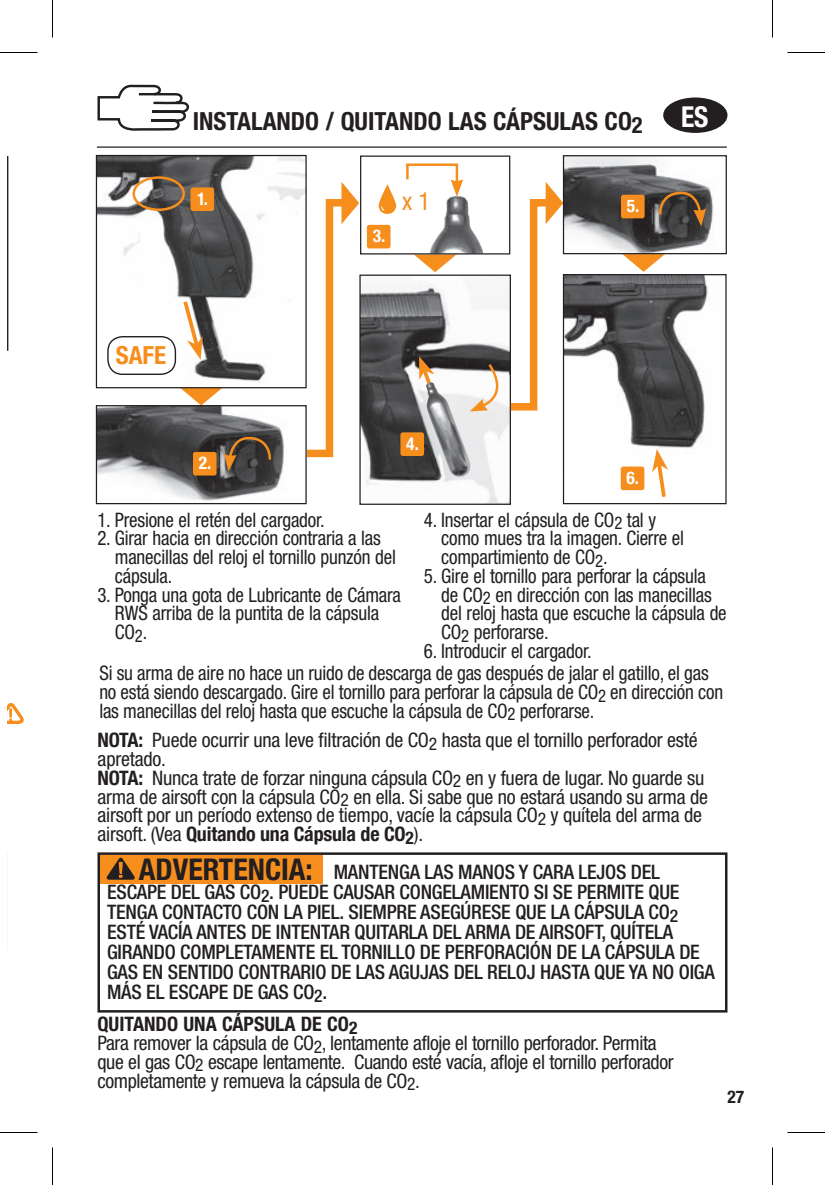
<style>
.page{position:relative;width:825px;height:1185px;background:#fff}
.page>*{position:absolute;margin:0;border:0;box-sizing:border-box;transform-origin:0 0}
.t1{font:700 condensed 30px "Helvetica Neue LT Pro";color:#231f20}
.t2{font:700 condensed 29px "Helvetica Neue LT Pro";color:#fff;scale:.95 1}
.t3{font:700 condensed 25px "Helvetica Neue LT Pro";color:#231f20}
.t4{font:700 condensed 25px "Helvetica Neue LT Pro";color:#f68e1e}
.t5{font:condensed 25px "Helvetica Neue LT Pro";color:#f68e1e}
.t6{font:condensed 20px/18.8px "Helvetica Neue LT Pro";letter-spacing:-.01em;color:#231f20;scale:.95 1}
.t7{font:condensed 20px/18.8px "Helvetica Neue LT Pro";letter-spacing:-.01em;color:#231f20}
.t8{font:500 condensed 20px/20px "Helvetica Neue LT Pro";letter-spacing:-.01em;color:#231f20}
.t9{font:700 condensed 17.5px "Helvetica Neue LT Pro";color:#fff}
.t10{font:700 condensed 17.5px "Helvetica Neue LT Pro";color:#231f20}
.s1{font-weight:700}
</style>
<div class="page">
<hr style="left:97px;top:146px;width:630px;height:2px;background:#231f20">
<div style="left:663px;top:98px;width:64px;height:35px;background:#231f20;border-radius:50%"></div>
<div style="left:98px;top:852px;width:630px;height:161px;border:2px solid #231f20"></div>
<div style="left:100px;top:855px;width:222px;height:28px;background:#f68e1e"></div>
<svg style="left:107px;top:858px;width:28px;height:22px"></svg>
<svg style="left:97px;top:84px;width:92px;height:47px"></svg>
<svg style="left:8px;top:702px;width:16px;height:22px"></svg>
<svg style="left:8px;top:156px;width:1px;height:195px"></svg>
<img style="left:361px;top:281px;width:148px;height:222px">
<div style="left:359px;top:275px;width:152px;height:230px;border:1px solid #231f20"></div>
<svg style="left:419px;top:356px;width:18px;height:40px"></svg>
<svg style="left:297px;top:182px;width:62px;height:276px"></svg>
<img style="left:430px;top:197px;width:40px;height:56px">
<svg style="left:414px;top:255px;width:42px;height:17px"></svg>
<svg style="left:180px;top:388px;width:43px;height:17px"></svg>
<svg style="left:622px;top:254px;width:43px;height:18px"></svg>
<svg style="left:470px;top:182px;width:93px;height:232px"></svg>
<div style="left:367px;top:225px;width:24px;height:23px;background:#f68e1e;border-radius:2px"></div>
<div style="left:360px;top:156px;width:150px;height:99px;border:1px solid #231f20"></div>
<svg style="left:379px;top:184px;width:17px;height:30px"></svg>
<svg style="left:381px;top:207px;width:3px;height:4px"></svg>
<svg style="left:406px;top:163px;width:57px;height:34px"></svg>
<img style="left:98px;top:157px;width:207px;height:229px">
<div style="left:96px;top:155px;width:211px;height:233px;border:1px solid #231f20"></div>
<img style="left:98px;top:407px;width:207px;height:94px">
<div style="left:96px;top:405px;width:211px;height:99px;border:1px solid #231f20"></div>
<img style="left:565px;top:157px;width:149px;height:95px">
<div style="left:563px;top:155px;width:164px;height:99px;border:1px solid #231f20"></div>
<img style="left:565px;top:276px;width:143px;height:194px">
<div style="left:563px;top:274px;width:164px;height:230px;border:1px solid #231f20"></div>
<div style="left:132px;top:176px;width:53px;height:35px;border:2px solid #f68e1e;border-radius:50%"></div>
<svg style="left:181px;top:297px;width:22px;height:63px"></svg>
<svg style="left:224px;top:434px;width:48px;height:38px;background:#544537"></svg>
<div style="left:108px;top:337px;width:67px;height:37px;background:#fff;border-radius:15px"></div>
<div style="left:107px;top:336px;width:69px;height:39px;border:1px solid #231f20;border-radius:15px"></div>
<div style="left:193px;top:452px;width:24px;height:24px;background:#f68e1e;border-radius:2px"></div>
<div style="left:190px;top:187px;width:24px;height:24px;background:#f68e1e;border-radius:2px"></div>
<div style="left:400px;top:432px;width:24px;height:24px;background:#f68e1e;border-radius:2px"></div>
<svg style="left:658px;top:189px;width:48px;height:37px;background:#594a3b"></svg>
<svg style="left:652px;top:449px;width:16px;height:48px"></svg>
<img style="left:426px;top:382px;width:46px;height:95px">
<div style="left:621px;top:195px;width:24px;height:23px;background:#f68e1e;border-radius:2px"></div>
<div style="left:621px;top:467px;width:23px;height:23px;background:#f68e1e;border-radius:2px"></div>
<hr style="left:0;top:52px;width:38px;height:1px;background:#000">
<hr style="left:788px;top:52px;width:37px;height:1px;background:#000">
<hr style="left:0;top:1132px;width:38px;height:1px;background:#000">
<hr style="left:788px;top:1132px;width:37px;height:1px;background:#000">
<hr style="left:52px;top:0;width:1px;height:38px;background:#000">
<hr style="left:52px;top:1148px;width:1px;height:37px;background:#000">
<hr style="left:772px;top:0;width:1px;height:38px;background:#000">
<hr style="left:772px;top:1148px;width:1px;height:37px;background:#000">
<p class="t3" style="left:193px;top:106px;width:451px">INSTALANDO / QUITANDO LAS CÁPSULAS CO<sub>2</sub></p>
<p class="t9" style="left:197px;top:188px;width:12px">1.</p>
<p class="t9" style="left:373px;top:226px;width:14px">3.</p>
<p class="t5" style="left:402px;top:186px;width:30px">x 1</p>
<p class="t9" style="left:627px;top:196px;width:14px">5.</p>
<h2 class="t2" style="left:681px;top:99px;width:30px">ES</h2>
<p class="t4" style="left:116px;top:340px;width:52px">SAFE</p>
<p class="t9" style="left:199px;top:453px;width:14px">2.</p>
<p class="t9" style="left:406px;top:433px;width:14px">4.</p>
<p class="t9" style="left:627px;top:467px;width:14px">6.</p>
<p class="t6" style="left:97px;top:510px;width:241px">1. Presione el retén del cargador.</p>
<p class="t6" style="left:115px;top:529px;width:297px;text-indent:-17px">2. Girar hacia en dirección contraria a las manecillas del reloj el tornillo punzón del cápsula.</p>
<p class="t6" style="left:115px;top:585px;width:303px;text-indent:-17px">3. Ponga una gota de Lubricante de Cámara<br>RWS arriba de la puntita de la cápsula<br>CO<sub>2</sub>.</p>
<p class="t6" style="left:441px;top:510px;width:257px;text-indent:-18px">4. Insertar el cápsula de CO<sub>2</sub> tal y como mues tra la imagen. Cierre el compartimiento de CO<sub>2</sub>.</p>
<p class="t6" style="left:441px;top:566px;width:302px;text-indent:-17px">5. Gire el tornillo para perforar la cápsula de CO<sub>2</sub> en dirección con las manecillas del reloj hasta que escuche la cápsula de CO<sub>2</sub> perforarse.</p>
<p class="t6" style="left:99px;top:640px;width:643px;line-height:22.2px;text-indent:324px">6. Introducir el cargador.<br>Si su arma de aire no hace un ruido de descarga de gas después de jalar el gatillo, el gas</p>
<p class="t6" style="left:99px;top:682px;width:658px">no está siendo descargado. Gire el tornillo para perforar la cápsula de CO<sub>2</sub> en dirección con las manecillas del reloj hasta que escuche la cápsula de CO<sub>2</sub> perforarse.</p>
<p class="t7" style="left:97px;top:731px;width:612px"><span class="s1">NOTA:</span> Puede ocurrir una leve filtración de CO<sub>2</sub> hasta que el tornillo perforador esté apretado.<br><span class="s1">NOTA:</span> Nunca trate de forzar ninguna cápsula CO<sub>2</sub> en y fuera de lugar. No guarde su arma de airsoft con la cápsula CO<sub>2</sub> en ella. Si sabe que no estará usando su arma de airsoft por un período extenso de tiempo, vacíe la cápsula CO<sub>2</sub> y quítela del arma de airsoft. (Vea <span class="s1">Quitando una Cápsula de CO</span><sub>2</sub>).</p>
<p class="t8" style="left:107px;top:862px;width:609px;text-indent:227px">MANTENGA LAS MANOS Y CARA LEJOS DEL ESCAPE DEL GAS CO<sub>2</sub>. PUEDE CAUSAR CONGELAMIENTO SI SE PERMITE QUE TENGA CONTACTO CON LA PIEL. SIEMPRE ASEGÚRESE QUE LA CÁPSULA CO<sub>2<br></sub>ESTÉ VACÍA ANTES DE INTENTAR QUITARLA DEL ARMA DE AIRSOFT, QUÍTELA GIRANDO COMPLETAMENTE EL TORNILLO DE PERFORACIÓN DE LA CÁPSULA DE GAS EN SENTIDO CONTRARIO DE LAS AGUJAS DEL RELOJ HASTA QUE YA NO OIGA MÁS EL ESCAPE DE GAS CO<sub>2</sub>.</p>
<h1 class="t1" style="left:139px;top:851px;width:175px">ADVERTENCIA:</h1>
<p class="t7" style="left:98px;top:1015px;width:578px"><span class="s1">QUITANDO UNA CÁPSULA DE CO</span><sub>2<br></sub>Para remover la cápsula de CO<sub>2</sub>, lentamente afloje el tornillo perforador. Permita que el gas CO<sub>2</sub> escape lentamente. Cuando esté vacía, afloje el tornillo perforador completamente y remueva la cápsula de CO<sub>2</sub>.</p>
<p class="t10" style="left:728px;top:1086px;width:18px">27</p>
</div>
